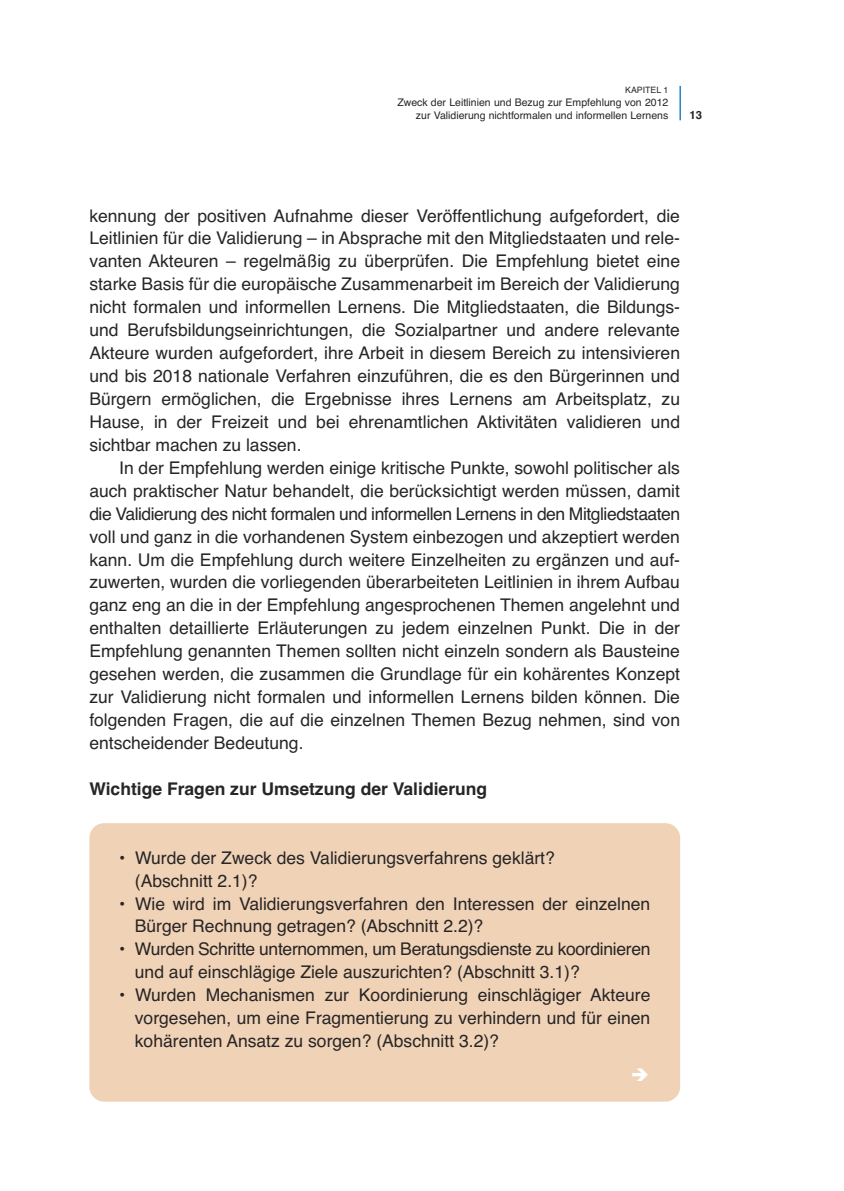
<style>
.page{position:relative;width:844px;height:1191px;background:#fff}
.page>*{position:absolute;margin:0;border:0;box-sizing:border-box;transform-origin:0 0}
.t1{font:17.5px/22.9px "Helvetica";color:#272526;text-align:justify}
.t2{font:17.5px/22.9px "Helvetica";letter-spacing:-.02em;color:#272526}
.t3{font:700 17.5px "Helvetica";color:#272526}
.t4{font:700 11.38px "Helvetica";color:#272526}
.t5{font:10.5px/13.1px "Helvetica";color:#272526;text-align:right}
.t6{font:8.75px "Helvetica";color:#272526}
</style>
<div class="page">
<div style="left:89px;top:823px;width:591px;height:278px;background:#f0d2b6;border-radius:15px"></div>
<hr style="left:679px;top:86px;width:1px;height:34px;background:#187cc1">
<p class="t6" style="left:625px;top:85px;width:45px">KAPITEL 1</p>
<p class="t5" style="left:397px;top:96px;width:272px">Zweck der Leitlinien und Bezug zur Empfehlung von 2012 zur Validierung nichtformalen und informellen Lernens</p>
<p class="t4" style="left:689px;top:108px;width:14px">13</p>
<p class="t1" style="left:89px;top:204px;width:592px">kennung der positiven Aufnahme dieser Veröffentlichung aufgefordert, die Leitlinien für die Validierung – in Absprache mit den Mitgliedstaaten und rele&shy;vanten Akteuren – regelmäßig zu überprüfen. Die Empfehlung bietet eine starke Basis für die europäische Zusammenarbeit im Bereich der Validierung nicht formalen und informellen Lernens. Die Mitgliedstaaten, die Bildungs&shy;und Berufsbildungseinrichtungen, die Sozialpartner und andere relevante Akteure wurden aufgefordert, ihre Arbeit in diesem Bereich zu intensivieren und bis 2018 nationale Verfahren einzuführen, die es den Bürgerinnen und Bürgern ermöglichen, die Ergebnisse ihres Lernens am Arbeitsplatz, zu hause, in der Freizeit und bei ehrenamtlichen Aktivitäten validieren und sichtbar machen zu lassen.</p>
<p class="t1" style="left:89px;top:456px;width:592px;text-indent:30px">In der Empfehlung werden einige kritische Punkte, sowohl politischer als auch praktischer Natur behandelt, die berücksichtigt werden müssen, damit die Validierung des nicht formalen und informellen Lernens in den Mitgliedstaaten voll und ganz in die vorhandenen System einbezogen und akzeptiert werden kann. Um die Empfehlung durch weitere Einzelheiten zu ergänzen und auf&shy;zuwerten, wurden die vorliegenden überarbeiteten Leitlinien in ihrem Aufbau ganz eng an die in der Empfehlung angesprochenen Themen angelehnt und enthalten detaillierte Erläuterungen zu jedem einzelnen Punkt. Die in der Empfehlung genannten Themen sollten nicht einzeln sondern als Bausteine gesehen werden, die zusammen die Grundlage für ein kohärentes Konzept zur Validierung nicht formalen und informellen Lernens bilden können. Die folgenden Fragen, die auf die einzelnen Themen Bezug nehmen, sind von entscheidender Bedeutung.</p>
<p class="t3" style="left:89px;top:778px;width:399px">Wichtige Fragen zur Umsetzung der Validierung</p>
<p class="t1" style="left:135px;top:846px;width:421px;text-indent:-16px">• Wurde der Zweck des Validierungsverfahrens geklärt? (Abschnitt 2.1)?</p>
<p class="t1" style="left:135px;top:892px;width:517px;text-indent:-16px">• Wie wird im Validierungsverfahren den Interessen der einzelnen<br>Bürger Rechnung getragen? (Abschnitt 2.2)?</p>
<p class="t2" style="left:135px;top:938px;width:517px;text-indent:-16px">• Wurden Schritte unternommen, um Beratungsdienste zu koordinieren und auf einschlägige Ziele auszurichten? (Abschnitt 3.1)?</p>
<p class="t1" style="left:135px;top:983px;width:517px;text-indent:-16px">• Wurden Mechanismen zur Koordinierung einschlägiger Akteure vorgesehen, um eine Fragmentierung zu verhindern und für einen kohärenten Ansatz zu sorgen? (Abschnitt 3.2)?</p>
</div>
